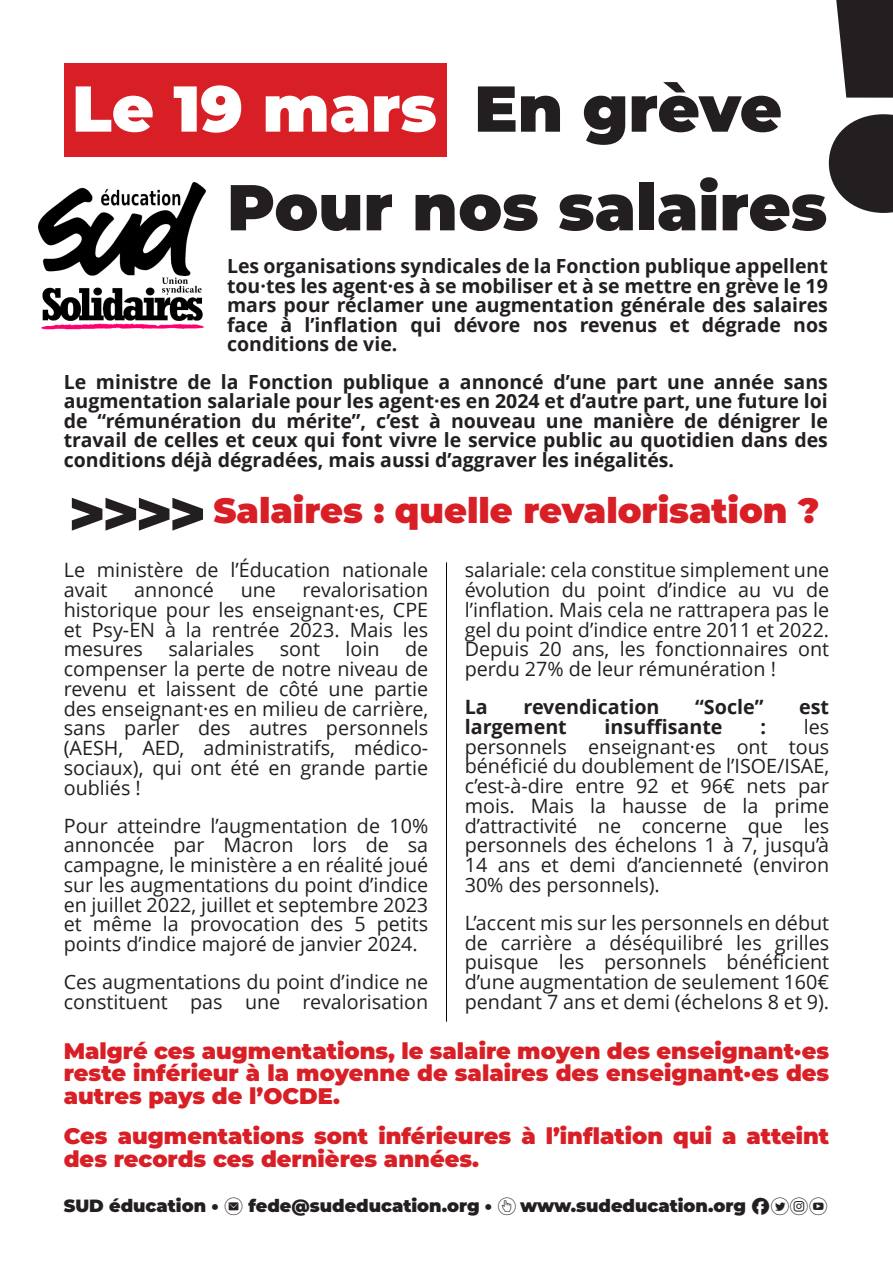
<style>
.page{position:relative;width:893px;height:1263px;background:#fff}
.page>*{position:absolute;margin:0;border:0;box-sizing:border-box;transform-origin:0 0}
.t1{font:900 414.6px "Montserrat";color:#231f20}
.t2{font:900 64.65px/98.7px "Montserrat";color:#231f20}
.t3{font:900 35.1px "Montserrat";color:#d91f26}
.t4{font:900 22.5px/22.5px "Montserrat";color:#d91f26;text-align:justify}
.t5{font:19.8px/19.8px "Open Sans";color:#231f20;text-align:justify}
.t6{font:700 19.8px "Open Sans";color:#231f20}
.t7{font:700 19.5px/19.5px "Open Sans";color:#231f20;text-align:justify}
.t8{font:900 17.7px "Montserrat";color:#231f20}
.s1{color:#fff}
.s2{font-size:60px;color:#231f20}
.s3{font-family:"typeecon";font-weight:400}
</style>
<div class="page">
<div style="left:64px;top:64px;width:382px;height:93px;background:#d91f26"></div>
<img style="left:38px;top:182px;width:168px;height:148px">
<hr style="left:446px;top:562px;width:1px;height:460px;background:#080704">
<h1 class="t1" style="left:818px;top:-193px;width:132px">!</h1>
<h2 class="t2" style="left:227px;top:59px;width:602px;text-indent:-155px"><span class="s1">Le 19 mars</span> En grève<br>Pour nos salaires</h2>
<p class="t7" style="left:227px;top:258px;width:602px">Les organisations syndicales de la Fonction publique appellent</p>
<p class="t7" style="left:227px;top:278px;width:602px">tou·tes les agent·es à se mobiliser et à se mettre en grève le 19 mars pour réclamer une augmentation générale des salaires face à l’inflation qui dévore nos revenus et dégrade nos conditions de vie.</p>
<p class="t7" style="left:64px;top:374px;width:766px">Le ministre de la Fonction publique a annoncé d’une part une année sans augmentation salariale pour les agent·es en 2024 et d’autre part, une future loi de “rémunération du mérite”, c’est à nouveau une manière de dénigrer le travail de celles et ceux qui font vivre le service public au quotidien dans des conditions déjà dégradées, mais aussi d’aggraver les inégalités.</p>
<h3 class="t3" style="left:69px;top:489px;width:752px"><span class="s2">&gt;&gt;&gt;&gt;</span> Salaires : quelle revalorisation ?</h3>
<p class="t5" style="left:64px;top:562px;width:366px">Le ministère de l’Éducation nationale avait</p>
<p class="t5" style="left:465px;top:562px;width:366px">salariale: cela constitue simplement une évolution du point d’indice au vu de l’inflation. Mais cela ne rattrapera pas le gel du point d’indice entre 2011 et 2022.<br>Depuis 20 ans, les fonctionnaires ont perdu 27% de leur rémunération !</p>
<p class="t6" style="left:465px;top:699px;width:25px">La</p>
<p class="t6" style="left:523px;top:699px;width:138px">revendication</p>
<p class="t6" style="left:695px;top:699px;width:70px">“Socle”</p>
<p class="t6" style="left:799px;top:699px;width:32px">est</p>
<p class="t6" style="left:465px;top:719px;width:104px">largement</p>
<p class="t6" style="left:605px;top:719px;width:120px">insuffisante</p>
<p class="t6" style="left:760px;top:719px;width:7px">:</p>
<p class="t5" style="left:134px;top:582px;width:81px">annoncé</p>
<p class="t5" style="left:241px;top:582px;width:37px">une</p>
<p class="t5" style="left:64px;top:582px;width:366px;text-indent:239px">revalorisation historique pour les enseignant·es, CPE et Psy-EN à la rentrée 2023. Mais les mesures</p>
<p class="t5" style="left:64px;top:641px;width:366px;text-indent:341px">de compenser la perte de notre niveau de revenu et laissent de côté une partie des enseignant·es en milieu de carrière, sans parler des autres personnels (AESH, AED, administratifs, médico&shy;sociaux), qui ont été en grande partie oubliés !</p>
<p class="t5" style="left:64px;top:817px;width:366px">Pour atteindre l’augmentation de 10% annoncée par Macron lors de sa campagne, le ministère a en réalité joué sur les augmentations du point d’indice en juillet 2022, juillet et septembre 2023 et même la provocation des 5 petits points d’indice majoré de janvier 2024.</p>
<p class="t5" style="left:64px;top:974px;width:366px">Ces augmentations du point d’indice ne constituent pas une revalorisation</p>
<p class="t5" style="left:168px;top:641px;width:87px">salariales</p>
<p class="t5" style="left:280px;top:641px;width:42px">sont</p>
<p class="t5" style="left:346px;top:641px;width:36px">loin</p>
<p class="t5" style="left:465px;top:719px;width:366px;text-indent:339px">les personnels enseignant·es ont tous bénéficié du doublement de l’ISOE/ISAE, c’est-à-dire entre 92 et 96€ nets par mois. Mais la hausse de la prime d’attractivité ne concerne que les personnels des échelons 1 à 7, jusqu’à 14 ans et demi d’ancienneté (environ 30% des personnels).</p>
<p class="t5" style="left:465px;top:915px;width:366px">L’accent mis sur les personnels en début de carrière a déséquilibré les grilles puisque les personnels bénéficient d’une augmentation de seulement 160€ pendant 7 ans et demi (échelons 8 et 9).</p>
<p class="t4" style="left:64px;top:1039px;width:767px">Malgré ces augmentations, le salaire moyen des enseignant·es reste inférieur à la moyenne de salaires des enseignant·es des autres pays de l’OCDE.</p>
<p class="t4" style="left:64px;top:1125px;width:767px">Ces augmentations sont inférieures à l’inflation qui a atteint des records ces dernières années.</p>
<p class="t8" style="left:64px;top:1194px;width:765px">SUD éducation • <span class="s3">e</span> fede@sudeducation.org • <span class="s3">u</span> www.sudeducation.org <span class="s3">Ftiy</span></p>
</div>
